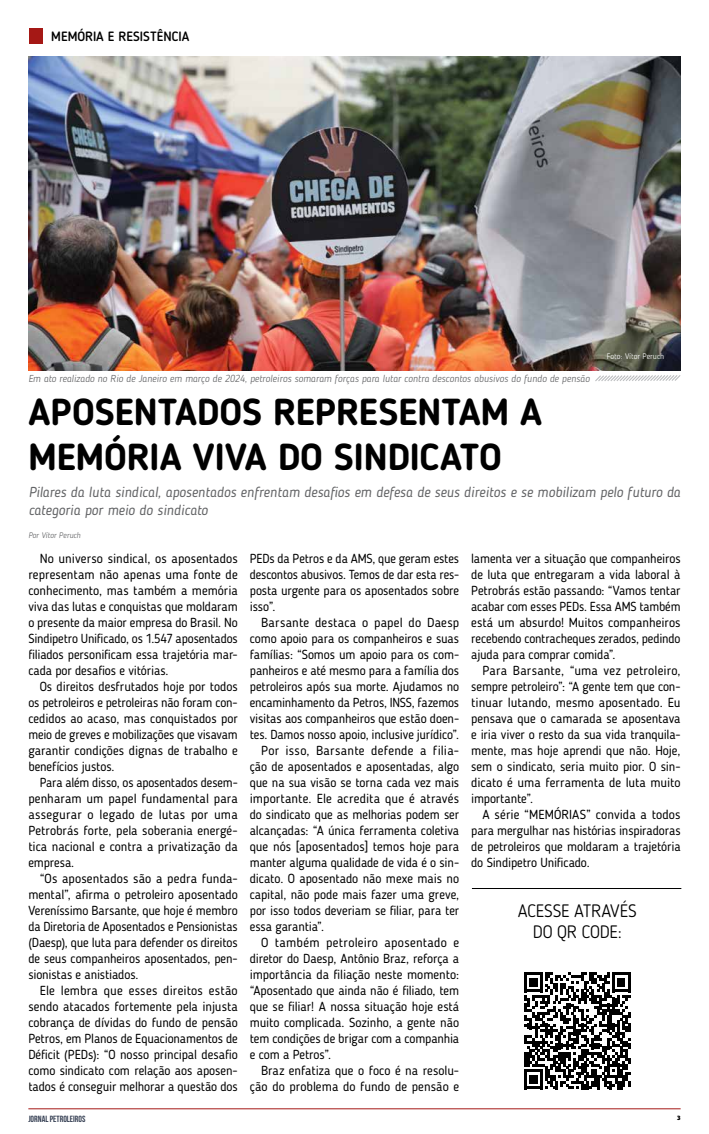
<style>
.page{position:relative;width:709px;height:1134px;background:#fff}
.page>*{position:absolute;margin:0;border:0;box-sizing:border-box;transform-origin:0 0}
.t1{font:700 37.3px/44.8px "Blogger Sans";color:#000}
.t2{font:300 17.9px/21.4px "Blogger Sans";letter-spacing:-.01em;color:#000;text-align:center}
.t3{font:italic 14.3px/17.2px "Blogger Sans";color:#636466}
.t4{font:500 13.4px "Blogger Sans";color:#000}
.t5{font:13px/16px "Blogger Sans";letter-spacing:-.005em;color:#000;text-align:justify}
.t6{font:13px "Blogger Sans";letter-spacing:.02em;color:#000}
.t7{font:13px "Blogger Sans";letter-spacing:.015em;color:#000}
.t8{font:italic 300 10px "Blogger Sans";color:#636466}
.t9{font:9px "Bebas Neue";color:#353f53}
.t10{font:300 8px "Blogger Sans";color:#fff}
.t11{font:italic 300 8px "Blogger Sans";color:#636466}
.t12{font:900 6px "Roihu";color:#000}
</style>
<div class="page">
<hr style="left:28px;top:1108px;width:652px;height:1px;background:#a51815">
<img style="left:28px;top:57px;width:652px;height:313px">
<div style="left:29px;top:28px;width:13px;height:15px;background:#a51815"></div>
<svg style="left:595px;top:375px;width:86px;height:6px"></svg>
<svg style="left:524px;top:972px;width:106px;height:117px"></svg>
<hr style="left:472px;top:888px;width:209px;height:1px;background:#000">
<p class="t4" style="left:51px;top:28px;width:139px">MEMÓRIA E RESISTÊNCIA</p>
<p class="t8" style="left:28px;top:372px;width:563px">Em ato realizado no Rio de Janeiro em março de 2024, petroleiros somaram forças para lutar contra descontos abusivos do fundo de pensão</p>
<p class="t10" style="left:607px;top:351px;width:59px">Foto: Vítor Peruch</p>
<h1 class="t1" style="left:28px;top:390px;width:515px">APOSENTADOS REPRESENTAM A<br>MEMÓRIA VIVA DO SINDICATO</h1>
<p class="t3" style="left:29px;top:484px;width:653px">Pilares da luta sindical, aposentados enfrentam desafios em defesa de seus direitos e se mobilizam pelo futuro da categoria por meio do sindicato</p>
<p class="t11" style="left:28px;top:530px;width:54px">Por Vítor Peruch</p>
<p class="t5" style="left:28px;top:550px;width:211px;text-indent:11px">No universo sindical, os aposentados representam não apenas uma fonte de conhecimento, mas também a memória viva das lutas e conquistas que moldaram o presente da maior empresa do Brasil. No Sindipetro Unificado, os 1.547 aposentados filiados personificam essa trajetória mar&shy;cada por desafios e vitórias.</p>
<p class="t5" style="left:28px;top:678px;width:211px;text-indent:11px">Os direitos desfrutados hoje por todos os petroleiros e petroleiras não foram con&shy;cedidos ao acaso, mas conquistados por meio de greves e mobilizações que visavam garantir condições dignas de trabalho e benefícios justos.</p>
<p class="t5" style="left:28px;top:774px;width:211px;text-indent:11px">Para além disso, os aposentados desem&shy;penharam um papel fundamental para assegurar o legado de lutas por uma Petrobrás forte, pela soberania energé&shy;tica nacional e contra a privatização da empresa.</p>
<p class="t5" style="left:28px;top:870px;width:211px;text-indent:11px">“Os aposentados são a pedra funda&shy;mental”, afirma o petroleiro aposentado Vereníssimo Barsante, que hoje é membro da Diretoria de Aposentados e Pensionistas (Daesp), que luta para defender os direitos de seus companheiros aposentados, pen&shy;sionistas e anistiados.</p>
<p class="t5" style="left:28px;top:982px;width:211px;text-indent:11px">Ele lembra que esses direitos estão sendo atacados fortemente pela injusta cobrança de dívidas do fundo de pensão Petros, em Planos de Equacionamentos de Déficit (PEDs): “O nosso principal desafio como sindicato com relação aos aposen&shy;tados é conseguir melhorar a questão dos</p>
<p class="t9" style="left:28px;top:1113px;width:59px">JORNAL PETROLEIROS</p>
<p class="t5" style="left:250px;top:550px;width:211px">PEDs da Petros e da AMS, que geram estes descontos abusivos. Temos de dar esta res&shy;posta urgente para os aposentados sobre isso”.</p>
<p class="t7" style="left:261px;top:615px;width:199px">Barsante destaca o papel do Daesp</p>
<p class="t5" style="left:250px;top:630px;width:211px">como apoio para os companheiros e suas</p>
<p class="t5" style="left:250px;top:646px;width:211px">famílias: “Somos um apoio para os com-</p>
<p class="t5" style="left:250px;top:662px;width:211px">panheiros e até mesmo para a família dos</p>
<p class="t5" style="left:250px;top:678px;width:211px">petroleiros após sua morte. Ajudamos no</p>
<p class="t5" style="left:250px;top:694px;width:211px">encaminhamento da Petros, INSS, fazemos</p>
<p class="t5" style="left:250px;top:710px;width:211px">visitas aos companheiros que estão doen-</p>
<p class="t5" style="left:250px;top:726px;width:211px">tes. Damos nosso apoio, inclusive jurídico”.</p>
<p class="t6" style="left:261px;top:743px;width:199px">Por isso, Barsante defende a filia-</p>
<p class="t5" style="left:250px;top:758px;width:211px">ção de aposentados e aposentadas, algo</p>
<p class="t5" style="left:250px;top:774px;width:211px">que na sua visão se torna cada vez mais</p>
<p class="t5" style="left:250px;top:790px;width:211px">importante. Ele acredita que é através</p>
<p class="t5" style="left:250px;top:806px;width:211px">do sindicato que as melhorias podem ser</p>
<p class="t5" style="left:250px;top:822px;width:211px">alcançadas: “A única ferramenta coletiva</p>
<p class="t5" style="left:250px;top:838px;width:211px">que nós [aposentados] temos hoje para</p>
<p class="t5" style="left:250px;top:854px;width:211px">manter alguma qualidade de vida é o sin-</p>
<p class="t5" style="left:250px;top:870px;width:211px">dicato. O aposentado não mexe mais no</p>
<p class="t5" style="left:250px;top:886px;width:211px">capital, não pode mais fazer uma greve,</p>
<p class="t5" style="left:250px;top:902px;width:211px">por isso todos deveriam se filiar, para ter</p>
<p class="t5" style="left:250px;top:918px;width:76px">essa garantia”.</p>
<p class="t6" style="left:261px;top:935px;width:200px">O também petroleiro aposentado e</p>
<p class="t5" style="left:250px;top:950px;width:211px">diretor do Daesp, Antônio Braz, reforça a</p>
<p class="t5" style="left:250px;top:966px;width:211px">importância da filiação neste momento:</p>
<p class="t5" style="left:250px;top:982px;width:211px">“Aposentado que ainda não é filiado, tem</p>
<p class="t5" style="left:250px;top:998px;width:211px">que se filiar! A nossa situação hoje está</p>
<p class="t5" style="left:250px;top:1014px;width:211px">muito complicada. Sozinho, a gente não</p>
<p class="t5" style="left:250px;top:1030px;width:211px">tem condições de brigar com a companhia</p>
<p class="t5" style="left:250px;top:1046px;width:83px">e com a Petros”.</p>
<p class="t5" style="left:261px;top:1062px;width:199px">Braz enfatiza que o foco é na resolu-</p>
<p class="t5" style="left:250px;top:1078px;width:211px">ção do problema do fundo de pensão e</p>
<p class="t5" style="left:471px;top:550px;width:211px">lamenta ver a situação que companheiros de luta que entregaram a vida laboral à Petrobrás estão passando: “Vamos tentar acabar com esses PEDs. Essa AMS também está um absurdo! Muitos companheiros recebendo contracheques zerados, pedindo ajuda para comprar comida”.</p>
<p class="t5" style="left:471px;top:662px;width:211px;text-indent:11px">Para Barsante, “uma vez petroleiro, sempre petroleiro”: “A gente tem que con&shy;tinuar lutando, mesmo aposentado. Eu pensava que o camarada se aposentava e iria viver o resto da sua vida tranquila&shy;mente, mas hoje aprendi que não. Hoje, sem o sindicato, seria muito pior. O sin&shy;dicato é uma ferramenta de luta muito importante”.</p>
<p class="t5" style="left:471px;top:806px;width:211px;text-indent:11px">A série “MEMÓRIAS” convida a todos para mergulhar nas histórias inspiradoras de petroleiros que moldaram a trajetória do Sindipetro Unificado.</p>
<h2 class="t2" style="left:517px;top:900px;width:121px">ACESSE ATRAVÉS<br>DO QR CODE:</h2>
<p class="t12" style="left:677px;top:1115px;width:5px">3</p>
</div>
